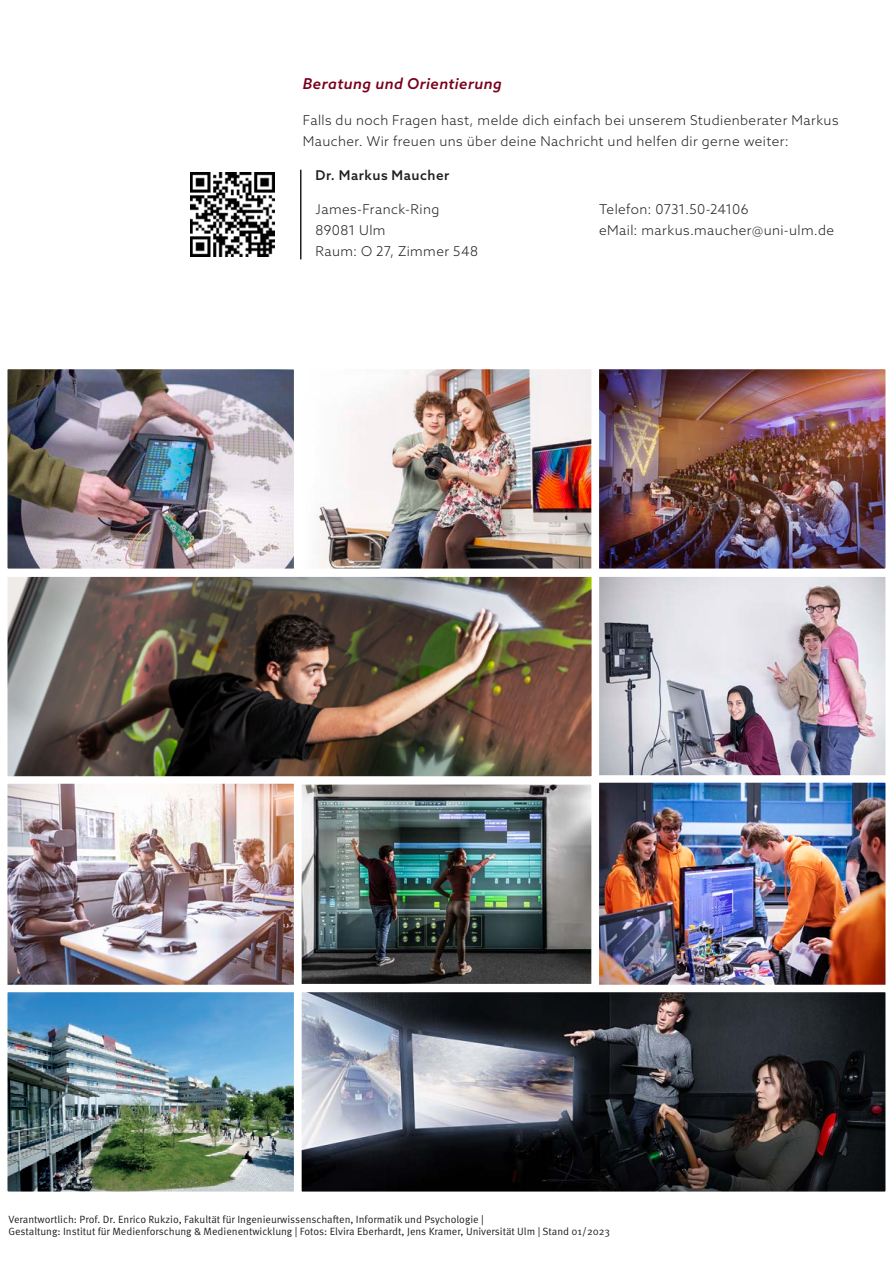
<style>
.page{position:relative;width:893px;height:1263px;background:#fff}
.page>*{position:absolute;margin:0;border:0;box-sizing:border-box;transform-origin:0 0}
.t1{font:italic 500 15px "Azo Sans";letter-spacing:.03em;color:#79001c}
.t2{font:300 13.5px/21px "Azo Sans";letter-spacing:.03em;color:#231f20}
.t3{font:500 13.5px "Azo Sans";letter-spacing:.04em;color:#231f20}
.t4{font:10.5px "Meta OT Norm";color:#231f20}
</style>
<div class="page">
<img style="left:190px;top:172px;width:85px;height:85px">
<img style="left:9px;top:371px;width:581px;height:196px">
<div style="left:294px;top:362px;width:305px;height:214px;border:8px solid #fff"></div>
<img style="left:303px;top:786px;width:287px;height:196px">
<div style="left:294px;top:777px;width:305px;height:214px;border:8px solid #fff"></div>
<img style="left:601px;top:578px;width:283px;height:406px">
<div style="left:592px;top:569px;width:301px;height:215px;border:8px solid #fff"></div>
<div style="left:592px;top:775px;width:301px;height:218px;border:8px solid #fff"></div>
<img style="left:303px;top:994px;width:581px;height:196px">
<div style="left:294px;top:985px;width:599px;height:214px;border:8px solid #fff"></div>
<div style="left:0;top:362px;width:301px;height:214px;border:8px solid #fff"></div>
<img style="left:9px;top:784px;width:283px;height:406px">
<div style="left:0;top:775px;width:301px;height:218px;border:8px solid #fff"></div>
<div style="left:0;top:985px;width:301px;height:214px;border:8px solid #fff"></div>
<hr style="left:300px;top:170px;width:1px;height:89px;background:#231f20">
<img style="left:601px;top:371px;width:283px;height:196px">
<div style="left:592px;top:362px;width:301px;height:214px;border:8px solid #fff"></div>
<img style="left:9px;top:578px;width:581px;height:197px">
<div style="left:0;top:569px;width:599px;height:215px;border:8px solid #fff"></div>
<hr style="left:892px;top:540px;width:1px;height:36px;background:#cf7170">
<p class="t1" style="left:303px;top:74px;width:201px">Beratung und Orientierung</p>
<p class="t2" style="left:303px;top:110px;width:537px">Falls du noch Fragen hast, melde dich einfach bei unserem Studienberater Markus<br>Maucher. Wir freuen uns über deine Nachricht und helfen dir gerne weiter:</p>
<p class="t3" style="left:316px;top:167px;width:135px">Dr. Markus Maucher</p>
<p class="t2" style="left:316px;top:198px;width:164px">James-Franck-Ring<br>89081 Ulm<br>Raum: O 27, Zimmer 548</p>
<p class="t2" style="left:599px;top:198px;width:237px">Telefon: 0731.50-24106<br>eMail: markus.maucher@uni-ulm.de</p>
<p class="t4" style="left:9px;top:1213px;width:477px">Verantwortlich: Prof. Dr. Enrico Rukzio, Fakultät für Ingenieurwissenschaften, Informatik und Psychologie |</p>
<p class="t4" style="left:9px;top:1225px;width:603px">Gestaltung: Institut für Medienforschung &amp; Medienentwicklung | Fotos: Elvira Eberhardt, Jens Kramer, Universität Ulm | Stand 01/2023</p>
</div>
